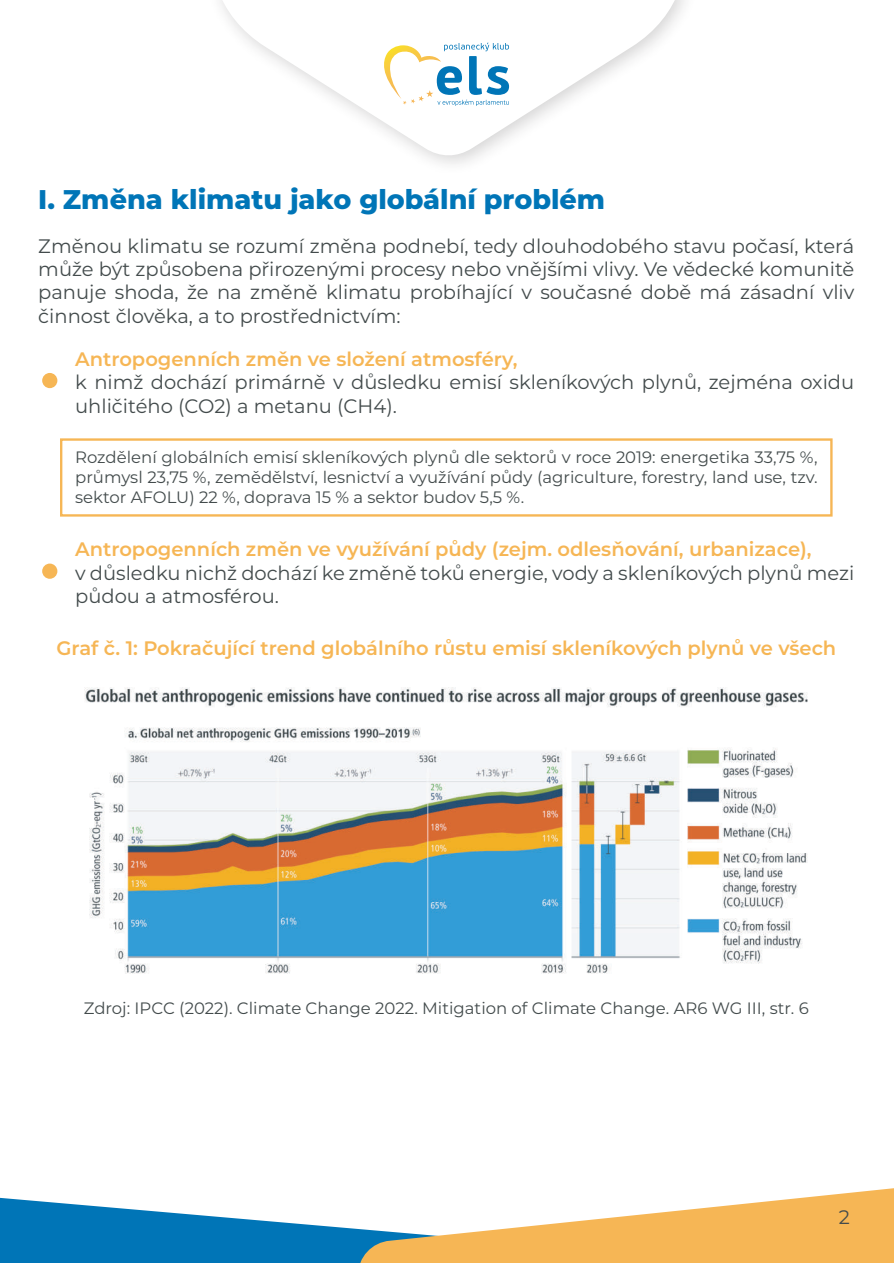
<style>
.page{position:relative;width:894px;height:1263px;background:#fff}
.page>*{position:absolute;margin:0;border:0;box-sizing:border-box;transform-origin:0 0}
.t1{font:800 27px "Montserrat";color:#0075b7}
.t2{font:19.5px/23.4px "Montserrat";color:#434b4c}
.t3{font:600 19.5px "Montserrat";color:#f6b655}
.t4{font:16.5px/19.8px "Montserrat";color:#434b4c;text-align:justify}
</style>
<div class="page">
<svg style="left:220px;top:0;width:460px;height:158px"></svg>
<svg style="left:379px;top:43px;width:130px;height:63px"></svg>
<div style="left:42px;top:564px;width:15px;height:15px;background:#f6b655;border-radius:50%"></div>
<div style="left:42px;top:373px;width:15px;height:15px;background:#f6b655;border-radius:50%"></div>
<div style="left:60px;top:438px;width:772px;height:79px;border:2px solid #f6b655"></div>
<img style="left:84px;top:687px;width:724px;height:287px">
<svg style="left:0;top:1188px;width:894px;height:75px"></svg>
<h1 class="t1" style="left:38px;top:180px;width:568px">I. Změna klimatu jako globální problém</h1>
<p class="t2" style="left:38px;top:233px;width:817px;text-align:justify">Změnou klimatu se rozumí změna podnebí, tedy dlouhodobého stavu počasí, která může být způsobena přirozenými procesy nebo vnějšími vlivy. Ve vědecké komunitě panuje shoda, že na změně klimatu probíhající v současné době má zásadní vliv činnost člověka, a to prostřednictvím:</p>
<p class="t3" style="left:75px;top:345px;width:444px">Antropogenních změn ve složení atmosféry,</p>
<p class="t2" style="left:75px;top:370px;width:780px">k nimž dochází primárně v důsledku emisí skleníkových plynů, zejména oxidu uhličitého (CO2) a metanu (CH4).</p>
<p class="t4" style="left:75px;top:447px;width:744px">Rozdělení globálních emisí skleníkových plynů dle sektorů v roce 2019: energetika 33,75 %, průmysl 23,75 %, zemědělství, lesnictví a využívání půdy (agriculture, forestry, land use, tzv. sektor AFOLU) 22 %, doprava 15 % a sektor budov 5,5 %.</p>
<p class="t3" style="left:75px;top:535px;width:738px">Antropogenních změn ve využívání půdy (zejm. odlesňování, urbanizace),</p>
<p class="t2" style="left:75px;top:560px;width:780px">v důsledku nichž dochází ke změně toků energie, vody a skleníkových plynů mezi půdou a atmosférou.</p>
<p class="t3" style="left:56px;top:634px;width:781px">Graf č. 1: Pokračující trend globálního růstu emisí skleníkových plynů ve všech</p>
<p class="t4" style="left:84px;top:997px;width:726px">Zdroj: IPCC (2022). Climate Change 2022. Mitigation of Climate Change. AR6 WG III, str. 6</p>
<p class="t2" style="left:838px;top:1204px;width:13px">2</p>
</div>
